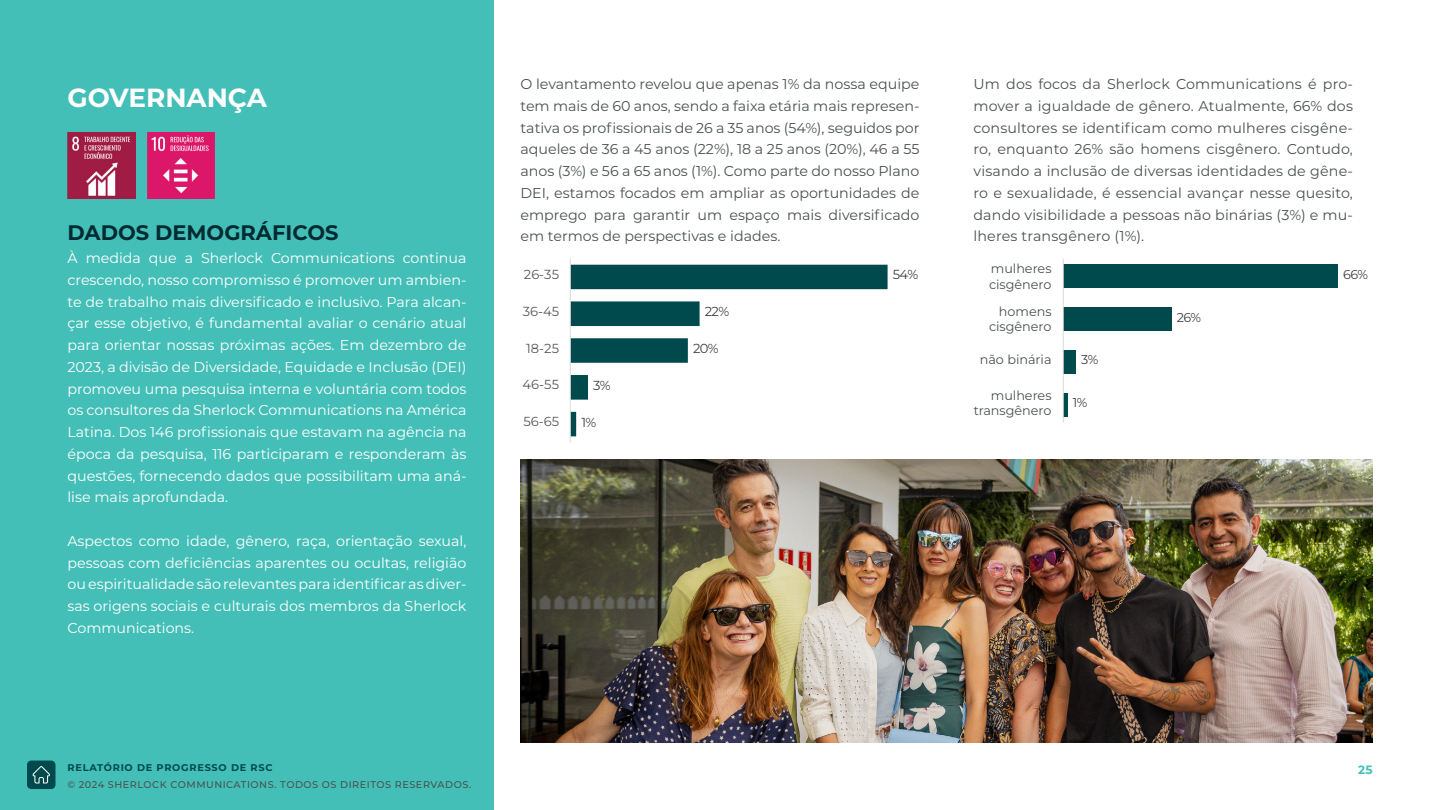
<style>
.page{position:relative;width:1440px;height:810px;background:#fff}
.page>*{position:absolute;margin:0;border:0;box-sizing:border-box;transform-origin:0 0}
.t1{font:700 26.25px "Montserrat";color:#fff}
.t2{font:700 21px "Montserrat";color:#002b32}
.t3{font:14.25px/21.8px "Montserrat";color:#fff;text-align:justify}
.t4{font:14.25px/21.8px "Montserrat";color:#4a524f;text-align:justify}
.t5{font:13.05px "Montserrat";color:#595959}
.t6{font:13.05px "Montserrat";color:#404040}
.t7{font:12.75px/15.3px "Montserrat";color:#4a524f;text-align:right}
.t8{font:12.75px "Montserrat";color:#404040}
.t9{font:700 12px "Montserrat";color:#44bfb8}
.t10{font:500 9.75px "Montserrat";letter-spacing:.05em;color:#4a524f}
.t11{font:700 9.75px "Montserrat";letter-spacing:.075em;color:#004a4d}
</style>
<div class="page">
<div style="left:0;top:0;width:494px;height:810px;background:#44bfb8"></div>
<img style="left:520px;top:459px;width:852px;height:283px">
<svg style="left:571px;top:265px;width:317px;height:171px"></svg>
<hr style="left:570px;top:259px;width:1px;height:184px;background:#d9d9d9">
<div style="left:1063px;top:265px;width:275px;height:23px;background:#004a4d"></div>
<div style="left:1063px;top:307px;width:108px;height:24px;background:#004a4d"></div>
<div style="left:1063px;top:350px;width:13px;height:24px;background:#004a4d"></div>
<hr style="left:1063px;top:393px;width:4px;height:23px;background:#004a4d">
<hr style="left:1063px;top:259px;width:1px;height:164px;background:#d9d9d9">
<img style="left:147px;top:133px;width:68px;height:66px">
<img style="left:68px;top:133px;width:67px;height:66px">
<div style="left:27px;top:761px;width:28px;height:28px;background:#004a4d;border-radius:4px"></div>
<svg style="left:32px;top:766px;width:18px;height:17px"></svg>
<h1 class="t1" style="left:68px;top:79px;width:201px">GOVERNANÇA</h1>
<p class="t4" style="left:520px;top:73px;width:401px">O levantamento revelou que apenas 1% da nossa equipe tem mais de 60 anos, sendo a faixa etária mais represen&shy;tativa os profissionais de 26 a 35 anos (54%), seguidos por aqueles de 36 a 45 anos (22%), 18 a 25 anos (20%), 46 a 55 anos (3%) e 56 a 65 anos (1%). Como parte do nosso Plano DEI, estamos focados em ampliar as oportunidades de emprego para garantir um espaço mais diversificado em termos de perspectivas e idades.</p>
<h2 class="t2" style="left:68px;top:217px;width:273px">DADOS DEMOGRÁFICOS</h2>
<p class="t3" style="left:68px;top:247px;width:401px">À medida que a Sherlock Communications continua crescendo, nosso compromisso é promover um ambien&shy;te de trabalho mais diversificado e inclusivo. Para alcan&shy;çar esse objetivo, é fundamental avaliar o cenário atual para orientar nossas próximas ações. Em dezembro de 2023, a divisão de Diversidade, Equidade e Inclusão (DEI) promoveu uma pesquisa interna e voluntária com todos os consultores da Sherlock Communications na América Latina. Dos 146 profissionais que estavam na agência na época da pesquisa, 116 participaram e responderam às questões, fornecendo dados que possibilitam uma aná&shy;lise mais aprofundada.</p>
<p class="t3" style="left:68px;top:530px;width:401px">Aspectos como idade, gênero, raça, orientação sexual, pessoas com deficiências aparentes ou ocultas, religião ou espiritualidade são relevantes para identificar as diver&shy;sas origens sociais e culturais dos membros da Sherlock Communications.</p>
<p class="t5" style="left:524px;top:265px;width:37px">26-35</p>
<p class="t5" style="left:523px;top:302px;width:38px">36-45</p>
<p class="t5" style="left:526px;top:339px;width:34px">18-25</p>
<p class="t5" style="left:523px;top:376px;width:38px">46-55</p>
<p class="t5" style="left:523px;top:413px;width:37px">56-65</p>
<p class="t6" style="left:893px;top:266px;width:27px">54%</p>
<p class="t6" style="left:705px;top:303px;width:26px">22%</p>
<p class="t6" style="left:693px;top:339px;width:27px">20%</p>
<p class="t6" style="left:593px;top:376px;width:19px">3%</p>
<p class="t6" style="left:581px;top:413px;width:16px">1%</p>
<p class="t11" style="left:68px;top:761px;width:207px">RELATÓRIO DE PROGRESSO DE RSC</p>
<p class="t10" style="left:68px;top:778px;width:405px">© 2024 SHERLOCK COMMUNICATIONS. TODOS OS DIREITOS RESERVADOS.</p>
<p class="t4" style="left:974px;top:73px;width:381px">Um dos focos da Sherlock Communications é pro&shy;mover a igualdade de gênero. Atualmente, 66% dos consultores se identificam como mulheres cisgêne&shy;ro, enquanto 26% são homens cisgênero. Contudo, visando a inclusão de diversas identidades de gêne&shy;ro e sexualidade, é essencial avançar nesse quesito, dando visibilidade a pessoas não binárias (3%) e mu&shy;lheres transgênero (1%).</p>
<p class="t7" style="left:989px;top:261px;width:64px;text-align:left">mulheres cisgênero</p>
<p class="t7" style="left:989px;top:303px;width:64px">homens cisgênero</p>
<p class="t7" style="left:980px;top:351px;width:73px">não binária</p>
<p class="t7" style="left:974px;top:387px;width:79px">mulheres transgênero</p>
<p class="t8" style="left:1081px;top:351px;width:19px">3%</p>
<p class="t8" style="left:1073px;top:394px;width:16px">1%</p>
<p class="t8" style="left:1177px;top:308px;width:26px">26%</p>
<p class="t8" style="left:1343px;top:266px;width:26px">66%</p>
<p class="t9" style="left:1358px;top:761px;width:16px">25</p>
</div>
